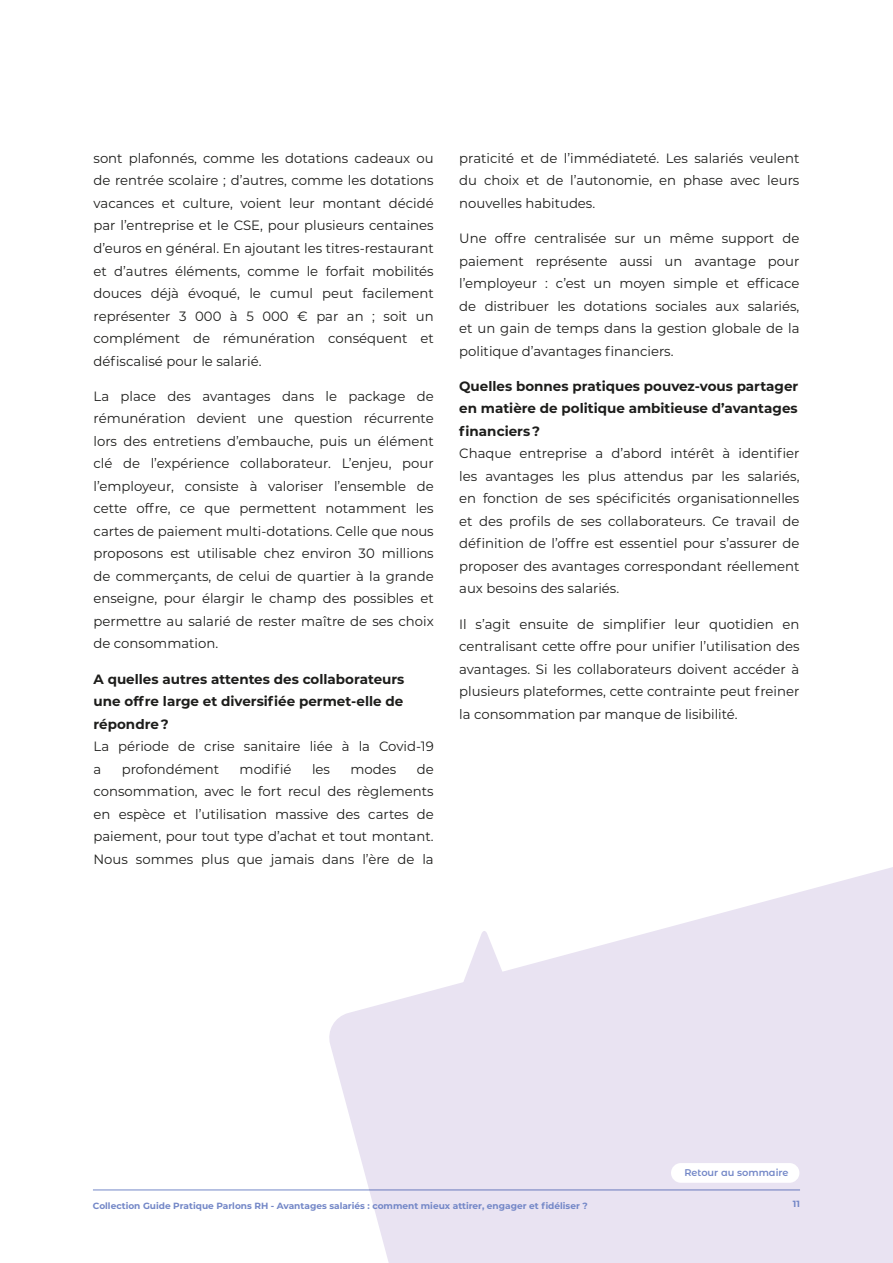
<style>
.page{position:relative;width:893px;height:1263px;background:#fff}
.page>*{position:absolute;margin:0;border:0;box-sizing:border-box;transform-origin:0 0}
.t1{font:13.5px/22.5px "Montserrat";color:#1d1d1b;text-align:justify}
.t2{font:700 13.5px/22.5px "Montserrat";color:#1d1d1b;text-align:justify}
.t3{font:600 9.75px "Montserrat Alternates";color:#7387c7}
.t4{font:700 9px "Montserrat";color:#7387c7}
</style>
<div class="page">
<svg style="left:326px;top:867px;width:567px;height:396px;fill:#e9e3f2"></svg>
<svg style="left:458px;top:930px;width:50px;height:67px"></svg>
<hr style="left:93px;top:1189px;width:707px;height:1px;background:#7387c7">
<div style="left:671px;top:1163px;width:128px;height:20px;background:#fff;border-radius:10px"></div>
<p class="t1" style="left:94px;top:146px;width:342px">sont plafonnés, comme les dotations cadeaux ou de rentrée scolaire ; d’autres, comme les dotations vacances et culture, voient leur montant décidé par l’entreprise et le CSE, pour plusieurs centaines d’euros en général. En ajoutant les titres-restaurant et d’autres éléments, comme le forfait mobilités douces déjà évoqué, le cumul peut facilement représenter 3 000 à 5 000 € par an ; soit un complément de rémunération conséquent et défiscalisé pour le salarié.</p>
<p class="t1" style="left:94px;top:384px;width:342px">La place des avantages dans le package de rémunération devient une question récurrente lors des entretiens d’embauche, puis un élément clé de l’expérience collaborateur. L’enjeu, pour l’employeur, consiste à valoriser l’ensemble de cette offre, ce que permettent notamment les cartes de paiement multi-dotations. Celle que nous proposons est utilisable chez environ 30 millions de commerçants, de celui de quartier à la grande enseigne, pour élargir le champ des possibles et permettre au salarié de rester maître de ses choix de consommation.</p>
<p class="t2" style="left:94px;top:667px;width:312px">A quelles autres attentes des collaborateurs une offre large et diversifiée permet-elle de répondre ?</p>
<p class="t1" style="left:94px;top:734px;width:342px">La période de crise sanitaire liée à la Covid-19 a</p>
<p class="t1" style="left:122px;top:757px;width:99px">profondément</p>
<p class="t1" style="left:240px;top:757px;width:53px">modifié</p>
<p class="t1" style="left:312px;top:757px;width:20px">les</p>
<p class="t1" style="left:350px;top:757px;width:47px">modes</p>
<p class="t1" style="left:94px;top:757px;width:342px;text-indent:323px">de consommation, avec le fort recul des règlements en espèce et l’utilisation massive des cartes de paiement, pour tout type d’achat et tout montant.<br>Nous sommes plus que jamais dans l’ère de la</p>
<p class="t1" style="left:459px;top:146px;width:342px">praticité et de l’immédiateté. Les salariés veulent du choix et de l’autonomie, en phase avec leurs nouvelles habitudes.</p>
<p class="t1" style="left:459px;top:227px;width:342px">Une offre centralisée sur un même support de paiement représente aussi un avantage pour l’employeur : c’est un moyen simple et efficace de distribuer les dotations sociales aux salariés, et un gain de temps dans la gestion globale de la politique d’avantages financiers.</p>
<p class="t2" style="left:459px;top:374px;width:341px">Quelles bonnes pratiques pouvez-vous partager en matière de politique ambitieuse d’avantages financiers ?</p>
<p class="t1" style="left:459px;top:442px;width:342px">Chaque entreprise a d’abord intérêt à identifier les avantages les plus attendus par les salariés, en fonction de ses spécificités organisationnelles et des profils de ses collaborateurs. Ce travail de définition de l’offre est essentiel pour s’assurer de proposer des avantages correspondant réellement aux besoins des salariés.</p>
<p class="t1" style="left:459px;top:612px;width:342px">Il s’agit ensuite de simplifier leur quotidien en centralisant cette offre pour unifier l’utilisation des avantages. Si les collaborateurs doivent accéder à plusieurs plateformes, cette contrainte peut freiner la consommation par manque de lisibilité.</p>
<p class="t3" style="left:684px;top:1166px;width:106px">Retour au sommaire</p>
<p class="t4" style="left:93px;top:1200px;width:496px">Collection Guide Pratique Parlons RH - Avantages salariés : comment mieux attirer, engager et fidéliser ?</p>
<p class="t4" style="left:793px;top:1197px;width:9px">11</p>
</div>
